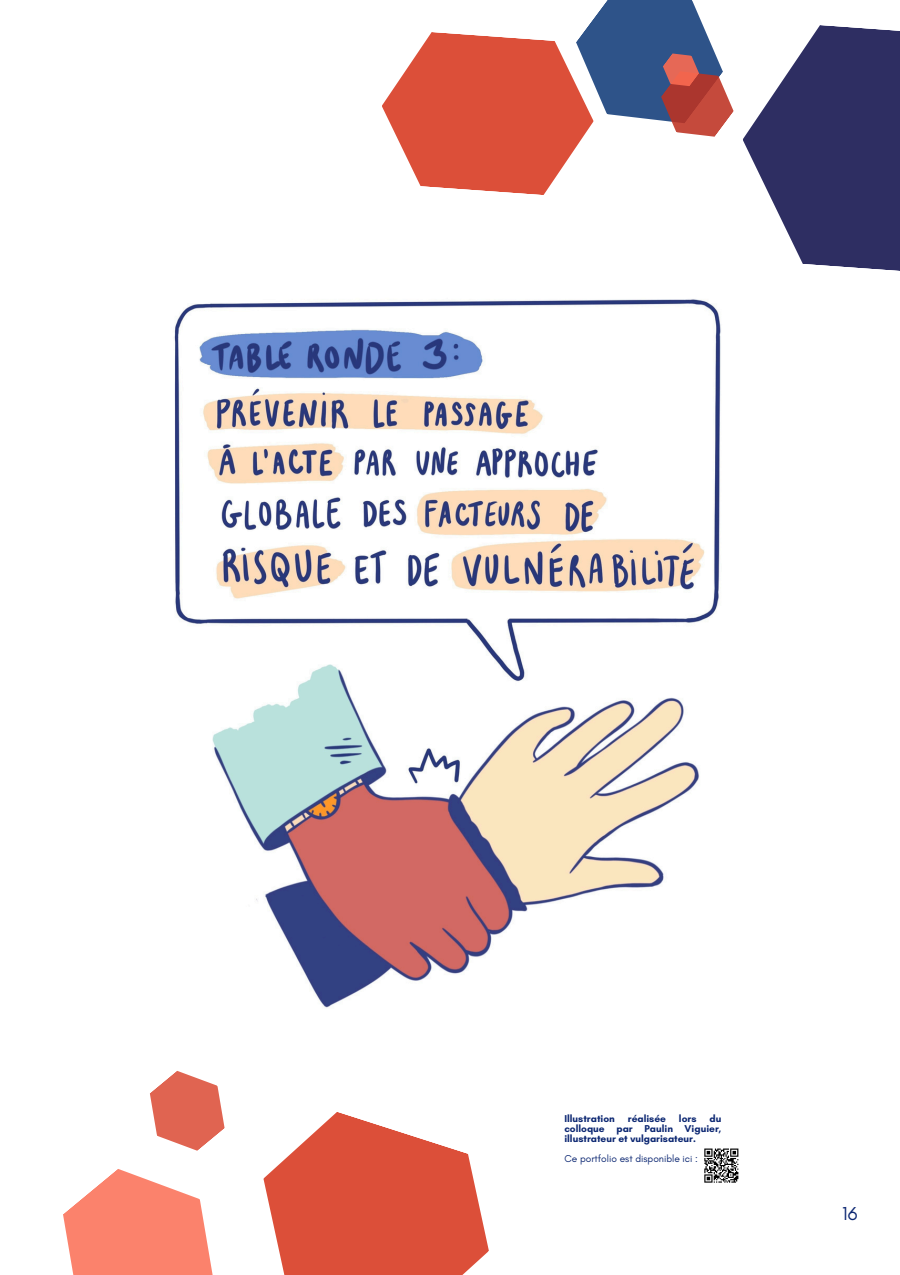
<style>
.page{position:relative;width:900px;height:1275px;background:#fff}
.page>*{position:absolute;margin:0;border:0;box-sizing:border-box;transform-origin:0 0}
.t1{font:19px "Glacial Indifference";color:#0c2772}
.t2{font:700 10.1px/10.1px "Glacial Indifference";color:#0c2772;text-align:justify}
.t3{font:10.1px "Glacial Indifference";color:#0c2772}
</style>
<div class="page">
<svg style="left:743px;top:25px;width:157px;height:246px"></svg>
<svg style="left:382px;top:0;width:352px;height:195px"></svg>
<svg style="left:263px;top:1112px;width:226px;height:163px"></svg>
<svg style="left:63px;top:1169px;width:150px;height:106px"></svg>
<svg style="left:150px;top:1071px;width:75px;height:80px"></svg>
<img style="left:174px;top:299px;width:547px;height:709px">
<svg style="left:704px;top:1148px;width:35px;height:35px"></svg>
<p class="t2" style="left:564px;top:1113px;width:158px;text-indent:145px">du colloque par Paulin Viguier, illustrateur et vulgarisateur.</p>
<p class="t3" style="left:564px;top:1152px;width:135px">Ce portfolio est disponible ici :</p>
<p class="t2" style="left:564px;top:1113px;width:52px">Illustration</p>
<p class="t2" style="left:628px;top:1113px;width:40px">réalisée</p>
<p class="t2" style="left:679px;top:1113px;width:19px">lors</p>
<h1 class="t1" style="left:842px;top:1202px;width:17px">16</h1>
</div>
